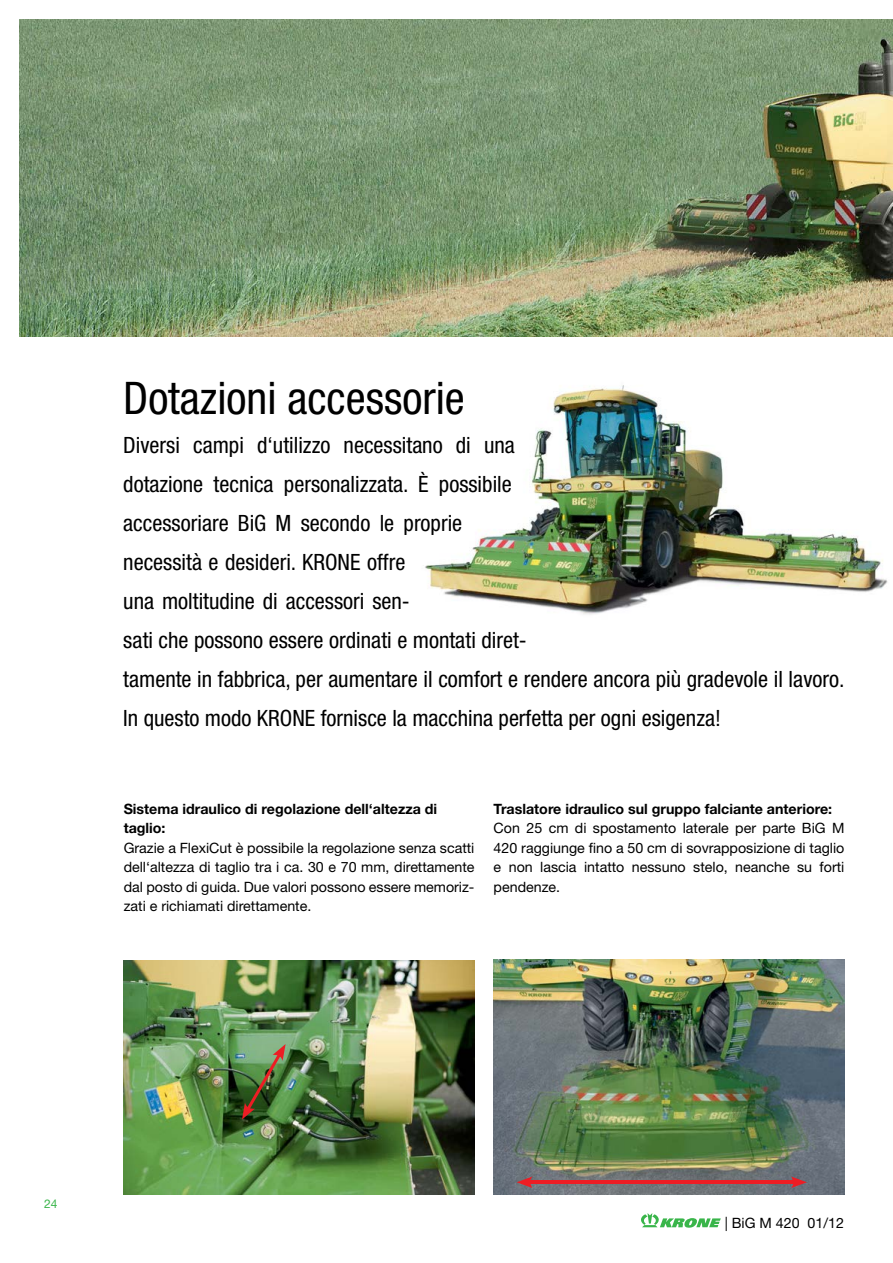
<style>
.page{position:relative;width:893px;height:1263px;background:#fff}
.page>*{position:absolute;margin:0;border:0;box-sizing:border-box;transform-origin:0 0}
.t1{font:condensed 45px "Helvetica Neue LT";color:#000}
.t2{font:condensed 22.5px/39px "Helvetica Neue LT";color:#000}
.t3{font:14.25px/19.5px "Helvetica Neue LT";color:#000;text-align:justify}
.t4{font:700 14.25px/19.5px "Helvetica Neue LT";color:#000}
.t5{font:12px "Helvetica Neue LT";color:#39b54a}
</style>
<div class="page">
<img style="left:19px;top:19px;width:874px;height:317px">
<img style="left:123px;top:960px;width:351px;height:234px">
<img style="left:493px;top:960px;width:351px;height:234px">
<img style="left:425px;top:385px;width:463px;height:230px">
<hr style="left:527px;top:1181px;width:270px;height:3px;background:#ed1d24">
<svg style="left:517px;top:1176px;width:16px;height:12px"></svg>
<svg style="left:791px;top:1176px;width:16px;height:12px"></svg>
<svg style="left:242px;top:1044px;width:44px;height:75px"></svg>
<svg style="left:641px;top:1213px;width:80px;height:15px"></svg>
<h1 class="t1" style="left:123px;top:372px;width:343px">Dotazioni accessorie</h1>
<p class="t2" style="left:123px;top:425px;width:723px">Diversi campi d‘utilizzo necessitano di una<br>dotazione tecnica personalizzata. È possibile<br>accessoriare BiG M secondo le proprie<br>necessità e desideri. KRONE offre<br>una moltitudine di accessori sen-<br>sati che possono essere ordinati e montati diret-<br>tamente in fabbrica, per aumentare il comfort e rendere ancora più gradevole il lavoro.<br>In questo modo KRONE fornisce la macchina perfetta per ogni esigenza!</p>
<p class="t4" style="left:124px;top:799px;width:315px">Sistema idraulico di regolazione dell‘altezza di taglio:</p>
<p class="t3" style="left:124px;top:838px;width:352px">Grazie a FlexiCut è possibile la regolazione senza scatti dell‘altezza di taglio tra i ca. 30 e 70 mm, direttamente dal posto di guida. Due valori possono essere memoriz&shy;zati e richiamati direttamente.</p>
<p class="t4" style="left:494px;top:799px;width:340px">Traslatore idraulico sul gruppo falciante anteriore:</p>
<p class="t3" style="left:494px;top:818px;width:352px">Con 25 cm di spostamento laterale per parte BiG M 420 raggiunge fino a 50 cm di sovrapposizione di taglio e non lascia intatto nessuno stelo, neanche su forti pendenze.</p>
<p class="t5" style="left:44px;top:1196px;width:15px">24</p>
<p class="t3" style="left:725px;top:1213px;width:121px">| BiG M 420 01/12</p>
</div>
